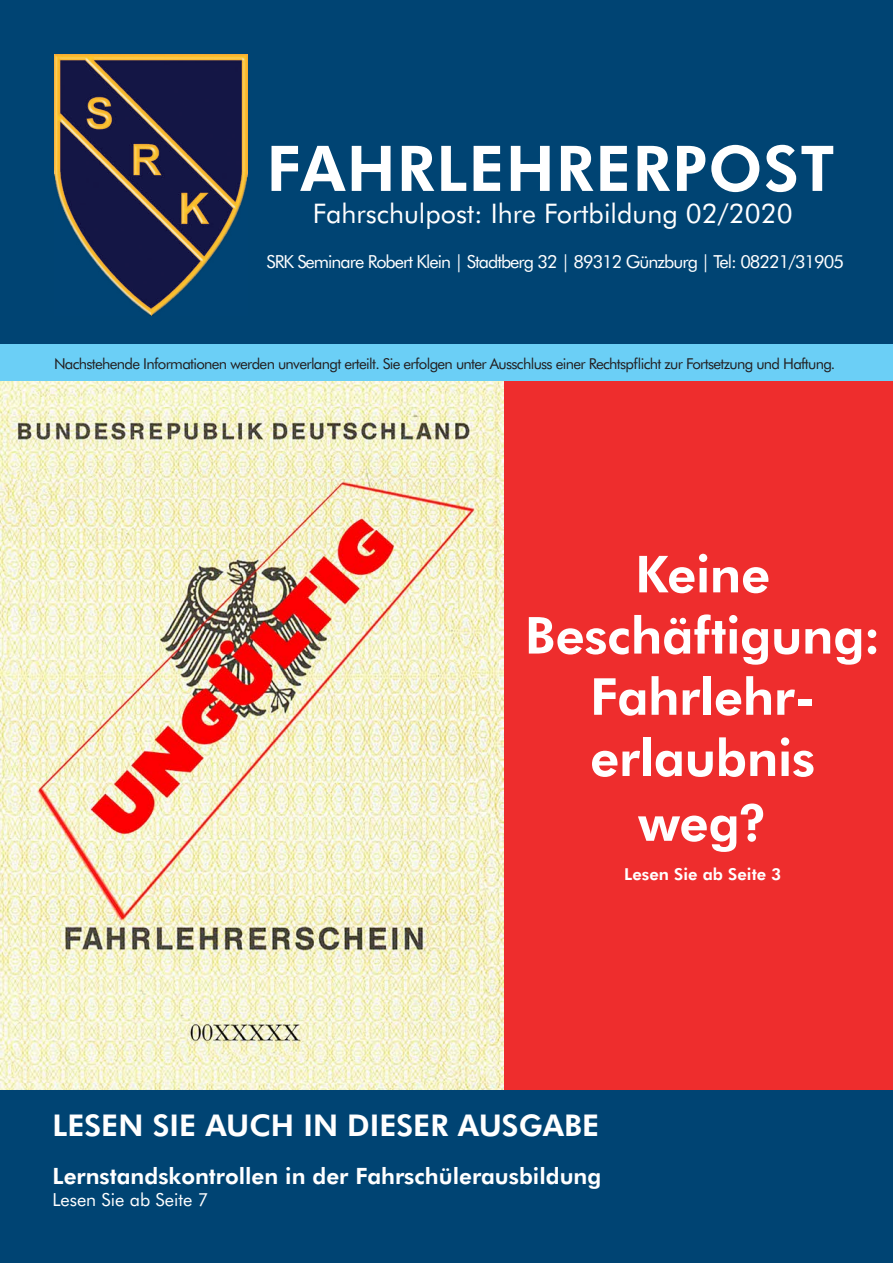
<style>
.page{position:relative;width:893px;height:1263px;background:#fff}
.page>*{position:absolute;margin:0;border:0;box-sizing:border-box;transform-origin:0 0}
.t1{font:800 63px "Futura BT";letter-spacing:.02em;color:#fff}
.t2{font:800 51px/62.1px "Futura BT";letter-spacing:-.005em;color:#fff;text-align:center}
.t3{font:800 30px "Futura BT";color:#fff}
.t4{font:27px "Futura BT";color:#fff}
.t5{font:800 22.5px "Futura BT";color:#fff}
.t6{font:18px "Futura BT";letter-spacing:-.055em;color:#fff}
.t7{font:18px "Futura BT";color:#fff}
.t8{font:800 16.5px "Futura BT";color:#fff}
.t9{font:15px "Futura BT";letter-spacing:-.045em;color:#231f20}
</style>
<div class="page">
<div style="left:476px;top:374px;width:417px;height:749px;background:#ee2d2d"></div>
<img style="left:0;top:381px;width:504px;height:710px">
<div style="left:0;top:0;width:893px;height:351px;background:#004473"></div>
<div style="left:0;top:1091px;width:893px;height:172px;background:#004473"></div>
<div style="left:0;top:344px;width:893px;height:37px;background:#6bcff6"></div>
<img style="left:54px;top:54px;width:194px;height:261px">
<h1 class="t1" style="left:266px;top:130px;width:569px">FAHRLEHRERPOST</h1>
<h3 class="t4" style="left:313px;top:197px;width:481px">Fahrschulpost: Ihre Fortbildung 02/2020</h3>
<p class="t6" style="left:266px;top:251px;width:579px">SRK Seminare Robert Klein | Stadtberg 32 | 89312 Günzburg | Tel: 08221/31905</p>
<p class="t9" style="left:54px;top:354px;width:783px">Nachstehende Informationen werden unverlangt erteilt. Sie erfolgen unter Ausschluss einer Rechtspflicht zur Fortsetzung und Haftung.</p>
<h2 class="t2" style="left:525px;top:543px;width:357px">Keine<br>Beschäftigung:<br>Fahrlehr&shy;erlaubnis weg?</h2>
<p class="t8" style="left:624px;top:864px;width:159px">Lesen Sie ab Seite 3</p>
<h3 class="t3" style="left:53px;top:1107px;width:548px">LESEN SIE AUCH IN DIESER AUSGABE</h3>
<h3 class="t5" style="left:53px;top:1163px;width:550px">Lernstandskontrollen in der Fahrschülerausbildung</h3>
<p class="t7" style="left:53px;top:1189px;width:157px">Lesen Sie ab Seite 7</p>
</div>
